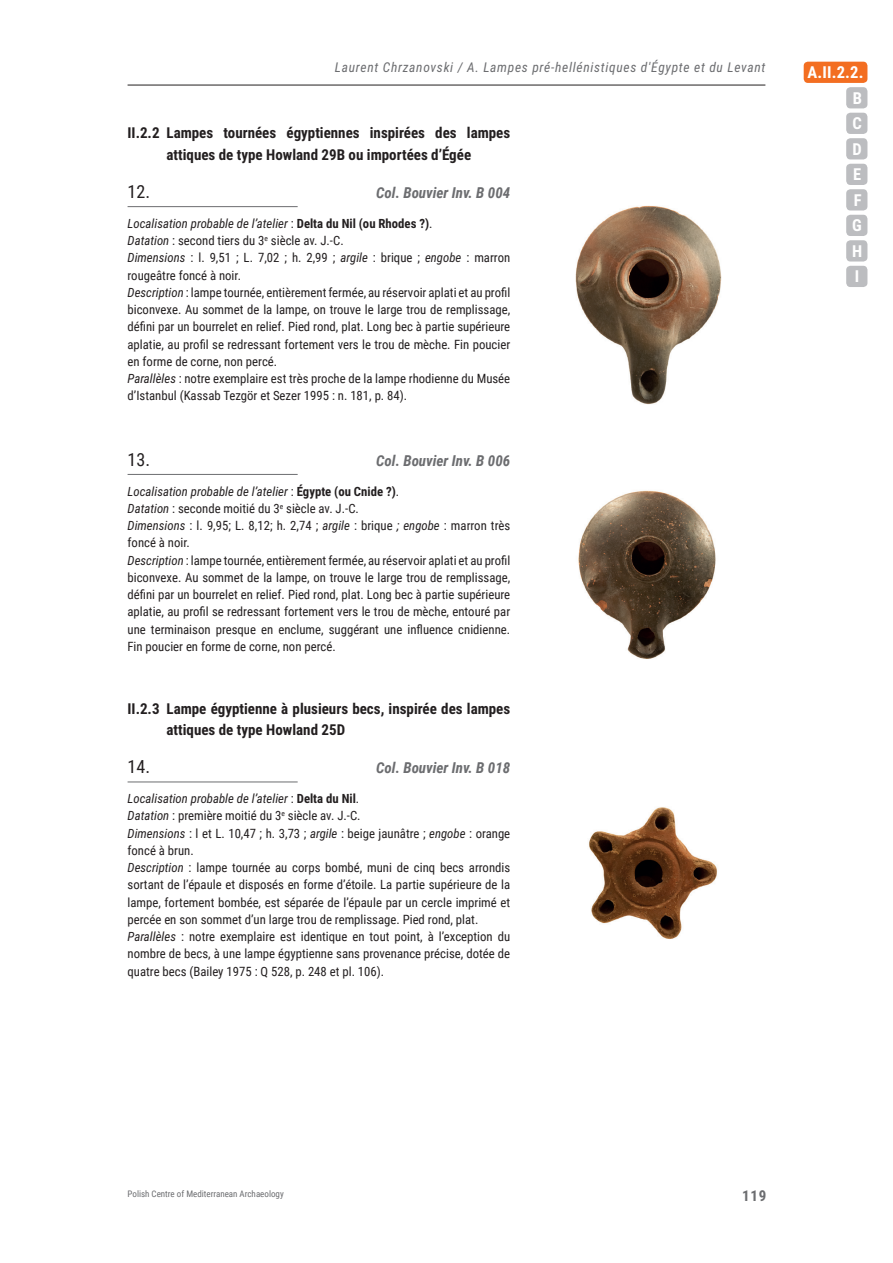
<style>
.page{position:relative;width:893px;height:1263px;background:#fff}
.page>*{position:absolute;margin:0;border:0;box-sizing:border-box;transform-origin:0 0}
.t1{font:18px "Roboto Condensed";color:#231f20}
.t2{font:700 16.5px/25.5px "Roboto Condensed";color:#fff;text-align:justify}
.t3{font:700 15px/21px "Roboto Condensed";color:#231f20}
.t4{font:italic 700 15px "Roboto Condensed";color:#6c6d70}
.t5{font:700 15px "Roboto Condensed";color:#6c6d70}
.t6{font:italic 13.5px "Roboto Condensed";letter-spacing:.05em;color:#6c6d70}
.t7{font:12.75px/17.2px "Roboto Condensed";color:#231f20}
.t8{font:9px "Roboto Condensed";color:#6c6d70}
.s1{font-style:italic}
.s2{font-weight:700}
</style>
<div class="page">
<hr style="left:128px;top:85px;width:637px;height:1px;background:#231f20">
<div style="left:846px;top:87px;width:21px;height:21px;background:#bcbdc0;border-radius:4px"></div>
<div style="left:846px;top:189px;width:21px;height:21px;background:#bcbdc0;border-radius:4px"></div>
<div style="left:846px;top:113px;width:21px;height:21px;background:#bcbdc0;border-radius:4px"></div>
<div style="left:846px;top:138px;width:21px;height:21px;background:#bcbdc0;border-radius:4px"></div>
<div style="left:846px;top:164px;width:21px;height:21px;background:#bcbdc0;border-radius:4px"></div>
<div style="left:804px;top:62px;width:63px;height:21px;background:#f36e21;border-radius:4px"></div>
<div style="left:846px;top:215px;width:21px;height:21px;background:#bcbdc0;border-radius:4px"></div>
<div style="left:846px;top:240px;width:21px;height:21px;background:#bcbdc0;border-radius:4px"></div>
<div style="left:846px;top:266px;width:21px;height:21px;background:#bcbdc0;border-radius:4px"></div>
<hr style="left:128px;top:781px;width:170px;height:1px;background:#6c6d70">
<hr style="left:128px;top:474px;width:170px;height:1px;background:#6c6d70">
<hr style="left:128px;top:206px;width:170px;height:1px;background:#6c6d70">
<img style="left:575px;top:205px;width:147px;height:200px">
<img style="left:578px;top:490px;width:138px;height:169px">
<img style="left:589px;top:807px;width:128px;height:132px">
<p class="t6" style="left:335px;top:58px;width:432px">Laurent Chrzanovski / A. Lampes pré-hellénistiques d'Égypte et du Levant</p>
<p class="t3" style="left:128px;top:122px;width:384px;text-align:center">II.2.2 Lampes tournées égyptiennes inspirées des lampes attiques de type Howland 29B ou importées d’Égée</p>
<h1 class="t1" style="left:128px;top:179px;width:21px">12.</h1>
<p class="t4" style="left:376px;top:182px;width:136px">Col. Bouvier Inv. B 004</p>
<p class="t7" style="left:128px;top:214px;width:384px"><span class="s1">Localisation probable de l’atelier</span> : <span class="s2">Delta du Nil (ou Rhodes ?)</span>.<br><span class="s1">Datation</span> : second tiers du 3<sup>e</sup> siècle av. J.-C.<br><span class="s1">Dimensions</span> : l. 9,51 ; L. 7,02 ; h. 2,99 ; <span class="s1">argile</span> : brique ; <span class="s1">engobe</span> : marron rougeâtre foncé à noir.<br><span class="s1">Description</span> : lampe tournée, entièrement fermée, au réservoir aplati et au profil biconvexe. Au sommet de la lampe, on trouve le large trou de remplissage, défini par un bourrelet en relief. Pied rond, plat. Long bec à partie supérieure aplatie, au profil se redressant fortement vers le trou de mèche. Fin poucier en forme de corne, non percé.<br><span class="s1">Parallèles</span> : notre exemplaire est très proche de la lampe rhodienne du Musée d’Istanbul (Kassab Tezgör et Sezer 1995 : n. 181, p. 84).</p>
<h1 class="t1" style="left:128px;top:446px;width:21px">13.</h1>
<p class="t4" style="left:376px;top:450px;width:136px">Col. Bouvier Inv. B 006</p>
<p class="t7" style="left:127px;top:482px;width:384px"><span class="s1">Localisation probable de l’atelier</span> : <span class="s2">Égypte (ou Cnide ?)</span>.<br><span class="s1">Datation</span> : seconde moitié du 3<sup>e</sup> siècle av. J.-C.<br><span class="s1">Dimensions</span> : l. 9,95; L. 8,12; h. 2,74 ; <span class="s1">argile</span> : brique <span class="s1">; engobe</span> : marron très foncé à noir.<br><span class="s1">Description</span> : lampe tournée, entièrement fermée, au réservoir aplati et au profil biconvexe. Au sommet de la lampe, on trouve le large trou de remplissage, défini par un bourrelet en relief. Pied rond, plat. Long bec à partie supérieure aplatie, au profil se redressant fortement vers le trou de mèche, entouré par une terminaison presque en enclume, suggérant une influence cnidienne.<br>Fin poucier en forme de corne, non percé.</p>
<p class="t3" style="left:166px;top:697px;width:345px;text-indent:-39px">II.2.3 Lampe égyptienne à plusieurs becs, inspirée des lampes attiques de type Howland 25D</p>
<h1 class="t1" style="left:128px;top:754px;width:21px">14.</h1>
<p class="t4" style="left:376px;top:757px;width:136px">Col. Bouvier Inv. B 018</p>
<p class="t7" style="left:128px;top:789px;width:384px"><span class="s1">Localisation probable de l’atelier</span> : <span class="s2">Delta du Nil</span>.<br><span class="s1">Datation</span> : première moitié du 3<sup>e</sup> siècle av. J.-C.<br><span class="s1">Dimensions</span> : l et L. 10,47 ; h. 3,73 ; <span class="s1">argile</span> : beige jaunâtre ; <span class="s1">engobe</span> : orange foncé à brun.<br><span class="s1">Description</span> : lampe tournée au corps bombé, muni de cinq becs arrondis sortant de l’épaule et disposés en forme d’étoile. La partie supérieure de la lampe, fortement bombée, est séparée de l’épaule par un cercle imprimé et percée en son sommet d’un large trou de remplissage. Pied rond, plat.<br><span class="s1">Parallèles</span> : notre exemplaire est identique en tout point, à l’exception du nombre de becs, à une lampe égyptienne sans provenance précise, dotée de quatre becs (Bailey 1975 : Q 528, p. 248 et pl. 106).</p>
<p class="t2" style="left:808px;top:59px;width:58px">A.II.2.2.</p>
<p class="t2" style="left:853px;top:84px;width:11px">B</p>
<p class="t2" style="left:852px;top:110px;width:11px">C D E</p>
<p class="t2" style="left:852px;top:212px;width:12px">G H I</p>
<p class="t2" style="left:854px;top:186px;width:9px">F</p>
<p class="t8" style="left:128px;top:1187px;width:158px">Polish Centre of Mediterranean Archaeology</p>
<p class="t5" style="left:742px;top:1185px;width:26px">119</p>
</div>
